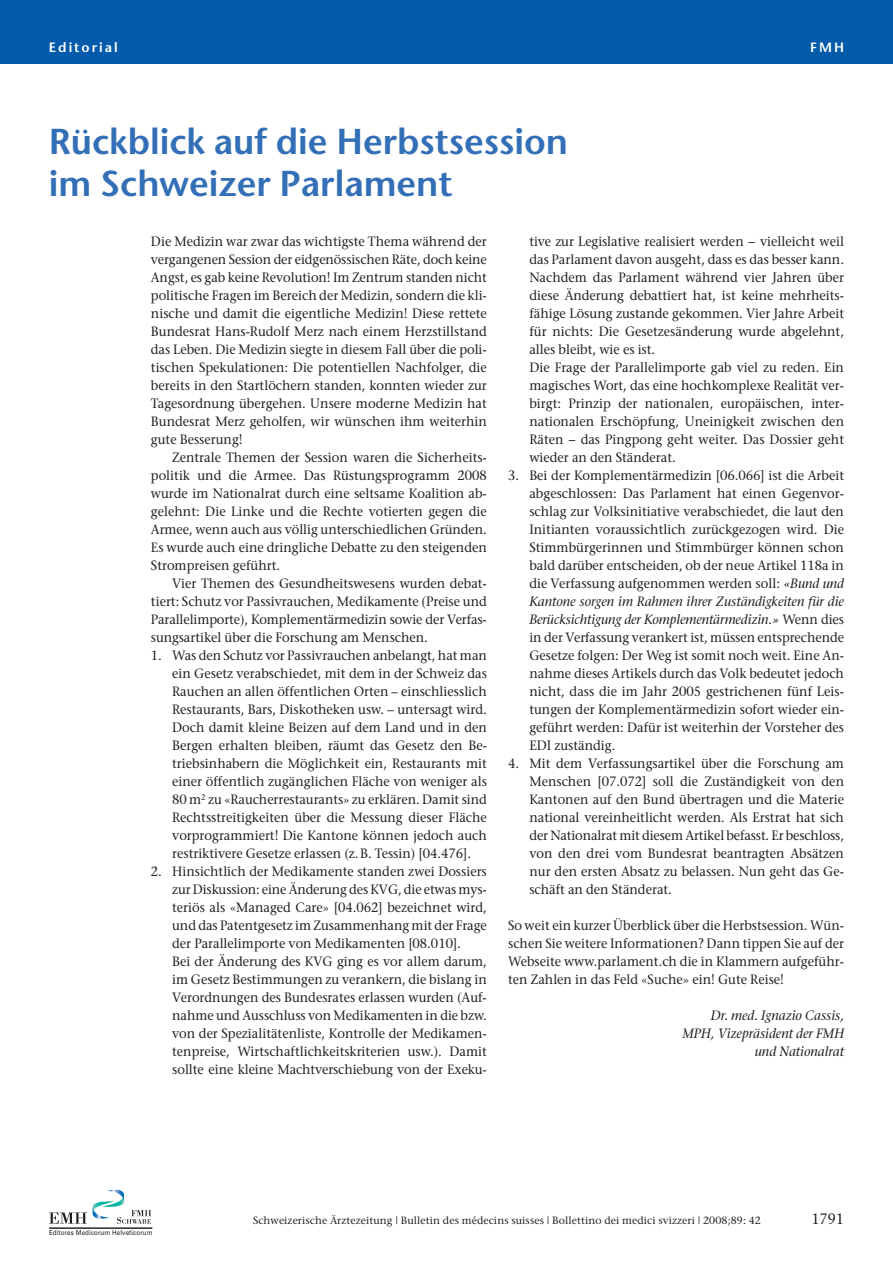
<style>
.page{position:relative;width:893px;height:1263px;background:#fff}
.page>*{position:absolute;margin:0;border:0;box-sizing:border-box;transform-origin:0 0}
.t1{font:600 36px/42px "Stone Sans";color:#326fb7}
.t2{font:15px "Stone Serif";color:#231f20;scale:.95 1}
.t3{font:13.5px/18px "Stone Serif";color:#231f20;text-align:justify;scale:.95 1}
.t4{font:italic 13.5px/18px "Stone Serif";color:#231f20;text-align:right;scale:.95 1}
.t5{font:600 13.5px "Stone Sans";letter-spacing:.15em;color:#fff}
.t6{font:10.5px "Stone Serif";letter-spacing:.01em;color:#231f20}
.t7{font:6.9px "Univers";letter-spacing:.015em;color:#231f20;scale:.9 1}
.s1{font-style:italic}
</style>
<div class="page">
<div style="left:0;top:0;width:893px;height:64px;background:#015aaa"></div>
<svg style="left:49px;top:1189px;width:102px;height:35px"></svg>
<hr style="left:49px;top:1228px;width:103px;height:1px;background:#231f20">
<p class="t5" style="left:49px;top:42px;width:70px">Editorial</p>
<p class="t5" style="left:810px;top:42px;width:35px">FMH</p>
<h1 class="t1" style="left:49px;top:124px;width:521px">Rückblick auf die Herbstsession im Schweizer Parlament</h1>
<p class="t3" style="left:151px;top:234px;width:355px">Die Medizin war zwar das wichtigste Thema während der vergangenen Session der eidgenössischen Räte, doch keine Angst, es gab keine Revolution! Im Zentrum standen nicht politische Fragen im Bereich der Medizin, sondern die kli&shy;nische und damit die eigentliche Medizin! Diese rettete Bundesrat Hans-Rudolf Merz nach einem Herzstillstand das Leben. Die Medizin siegte in diesem Fall über die poli - tischen Spekulationen: Die potentiellen Nachfolger, die bereits in den Startlöchern standen, konnten wieder zur Tagesordnung übergehen. Unsere moderne Medizin hat Bundesrat Merz geholfen, wir wünschen ihm weiterhin gute Besserung!</p>
<p class="t3" style="left:151px;top:450px;width:355px;text-indent:21px">Zentrale Themen der Session waren die Sicherheits - politik und die Armee. Das Rüstungsprogramm 2008 wurde im Nationalrat durch eine seltsame Koalition ab&shy;gelehnt: Die Linke und die Rechte votierten gegen die Armee, wenn auch aus völlig unterschiedlichen Gründen.<br>Es wurde auch eine dringliche Debatte zu den steigenden Strompreisen geführt.</p>
<p class="t3" style="left:151px;top:576px;width:355px;text-indent:21px">Vier Themen des Gesundheitswesens wurden debat&shy;tiert: Schutz vor Passivrauchen, Medikamente (Preise und Parallelimporte), Komplementärmedizin sowie der Verfas&shy;sungs artikel über die Forschung am Menschen.</p>
<p class="t3" style="left:172px;top:648px;width:333px;text-indent:-21px">1. Was den Schutz vor Passivrauchen anbelangt, hat man ein Gesetz verabschiedet, mit dem in der Schweiz das Rauchen an allen öffentlichen Orten – einschliesslich Restaurants, Bars, Diskotheken usw. – untersagt wird.<br>Doch damit kleine Beizen auf dem Land und in den Bergen erhalten bleiben, räumt das Gesetz den Be&shy;triebsinhabern die Möglichkeit ein, Restaurants mit einer öffentlich zugänglichen Fläche von weniger als 80 m<sup>2</sup> zu «Raucherrestaurants» zu erklären. Damit sind Rechtsstreitigkeiten über die Messung dieser Fläche vorprogrammiert! Die Kantone können jedoch auch restriktivere Gesetze erlassen (z.B. Tessin) [04.476].</p>
<p class="t3" style="left:172px;top:864px;width:333px;text-align:left;text-indent:-21px">2. Hinsichtlich der Medikamente standen zwei Dossiers zur Diskussion: eine Änderung des KVG, die etwas mys&shy;teriös als «Managed Care» [04.062] bezeichnet wird, und das Patentgesetz im Zusammenhang mit der Frage der Parallelimporte von Medikamenten [08.010].<br>Bei der Änderung des KVG ging es vor allem darum, im Gesetz Bestimmungen zu verankern, die bislang in Verordnungen des Bundesrates erlassen wurden (Auf&shy;nahme und Ausschluss von Medikamenten in die bzw. von der Spe zialitätenliste, Kontrolle der Medikamen&shy;tenpreise, Wirt schaftlichkeitskriterien usw.). Damit sollte eine kleine Machtverschiebung von der Exeku-</p>
<p class="t3" style="left:529px;top:234px;width:333px;text-align:left">tive zur Legis lative realisiert werden − vielleicht weil das Parlament davon ausgeht, dass es das besser kann.<br>Nachdem das Parlament während vier Jahren über diese Änderung debattiert hat, ist keine mehrheits - fähige Lösung zustande gekommen. Vier Jahre Arbeit für nichts: Die Gesetzesänderung wurde abgelehnt, alles bleibt, wie es ist.<br>Die Frage der Parallelimporte gab viel zu reden. Ein magisches Wort, das eine hochkomplexe Realität ver&shy;birgt: Prinzip der nationalen, europäischen, inter - nationalen Erschöpfung, Uneinigkeit zwischen den Räten − das Pingpong geht weiter. Das Dossier geht wieder an den Ständerat.</p>
<p class="t3" style="left:529px;top:468px;width:333px;text-indent:-21px">3. Bei der Komplementärmedizin [06.066] ist die Arbeit abgeschlossen: Das Parlament hat einen Gegenvor&shy;schlag zur Volksinitiative verabschiedet, die laut den Initianten voraussichtlich zurückgezogen wird. Die Stimmbürgerinnen und Stimmbürger können schon bald darüber entscheiden, ob der neue Artikel 118a in die Verfassung aufgenommen werden soll: <span class="s1">«Bund und Kantone sorgen im Rahmen ihrer Zuständigkeiten für die Berücksichtigung der Komplementärmedizin.»</span> Wenn dies in der Verfassung verankert ist, müssen entsprechende Gesetze folgen: Der Weg ist somit noch weit. Eine An&shy;nahme dieses Artikels durch das Volk bedeutet jedoch nicht, dass die im Jahr 2005 gestrichenen fünf Leis&shy;tungen der Komplementärmedizin sofort wieder ein&shy;geführt werden: Dafür ist weiterhin der Vorsteher des EDI zuständig.</p>
<p class="t3" style="left:529px;top:755px;width:333px;text-indent:-21px">4. Mit dem Verfassungsartikel über die Forschung am Menschen [07.072] soll die Zuständigkeit von den Kantonen auf den Bund übertragen und die Materie national vereinheitlicht werden. Als Erstrat hat sich der Nationalrat mit diesem Artikel befasst. Er beschloss, von den drei vom Bundesrat beantragten Absätzen nur den ersten Absatz zu belassen. Nun geht das Ge&shy;schäft an den Ständerat.</p>
<p class="t3" style="left:508px;top:917px;width:355px">So weit ein kurzer Überblick über die Herbstsession. Wün&shy;schen Sie weitere Informationen? Dann tippen Sie auf der Webseite www.parlament.ch die in Klammern aufgeführ&shy;ten Zahlen in das Feld «Suche» ein! Gute Reise!</p>
<p class="t4" style="left:682px;top:1007px;width:172px">Dr. med. Ignazio Cassis,<br>MPH, Vizepräsident der FMH und Nationalrat</p>
<p class="t7" style="left:49px;top:1229px;width:117px">Editores Medicorum Helveticorum</p>
<p class="t6" style="left:253px;top:1216px;width:509px">Schweizerische Ärztezeitung | Bulletin des médecins suisses | Bollettino dei medici svizzeri | 2008;89: 42</p>
<p class="t2" style="left:811px;top:1213px;width:36px">1791</p>
</div>
